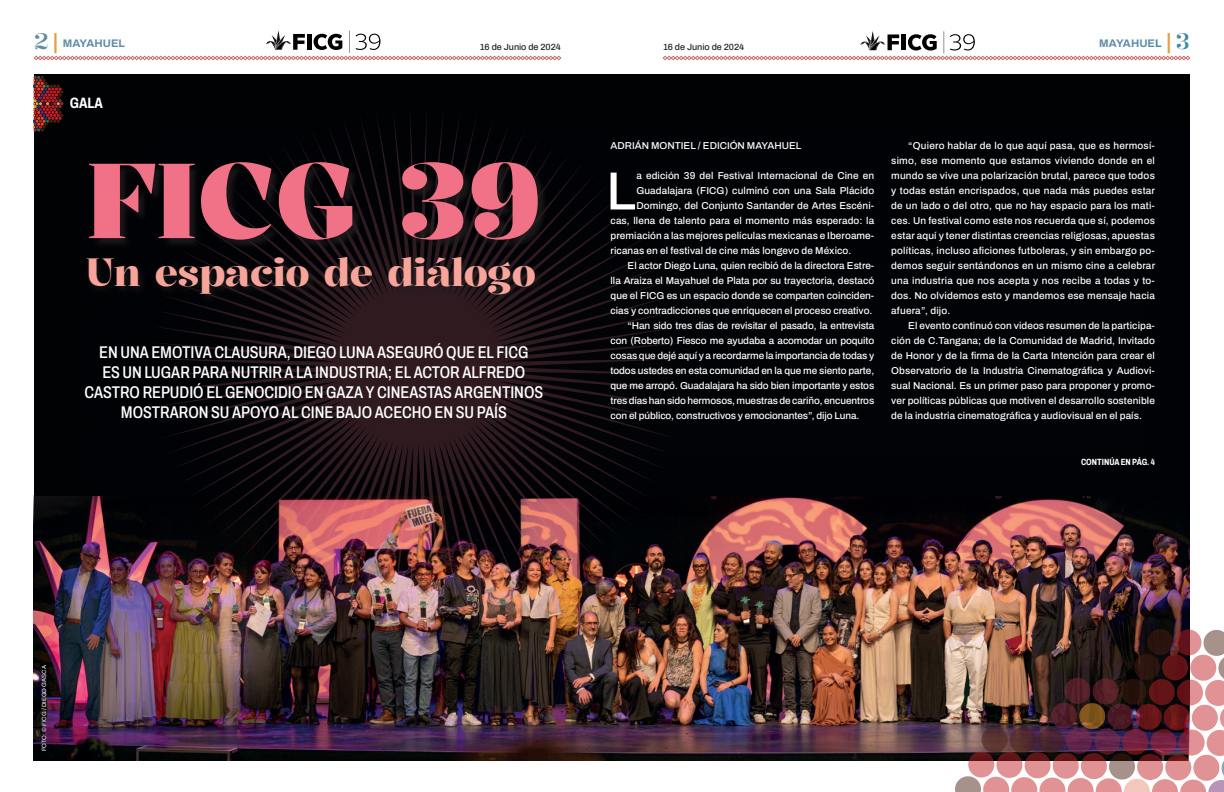
<style>
.page{position:relative;width:1224px;height:792px;background:#fff}
.page>*{position:absolute;margin:0;border:0;box-sizing:border-box;transform-origin:0 0}
.t1{font:700 105px "Kalnia";letter-spacing:.01em;color:#f17286}
.t2{font:500 53.7px "Archivo";color:#fff}
.t3{font:600 39px "Kalnia";letter-spacing:-.01em;color:#f7a59a}
.t4{font:500 17px/20px "Archivo Condensed";color:#fff;text-align:center}
.t5{font:700 15px "Archivo Condensed";color:#fff}
.t6{font:700 11px "Archivo";letter-spacing:.005em;color:#608ca5}
.t7{font:500 10px/15px "Archivo";color:#fff;text-align:justify}
.t8{font:500 9px "Archivo";color:#231f20}
.t9{font:700 9px "Archivo Condensed";color:#fff}
.t10{font:6px "Archivo";color:#fff}
.s1{font-family:"Kalnia";font-weight:500;font-size:22px}
.s2{font-size:22px;color:#e2a244}
.s3{color:#3b8aa7}
.s4{font-family:"Kalnia";font-weight:500;font-size:22px;color:#3b8aa7}
</style>
<div class="page">
<svg style="left:34px;top:31px;width:527px;height:29px"></svg>
<svg style="left:663px;top:31px;width:527px;height:29px"></svg>
<img style="left:33px;top:496px;width:1156px;height:265px">
<img style="left:953px;top:627px;width:271px;height:165px">
<div style="left:34px;top:72px;width:1156px;height:424px;background:#010205"></div>
<img style="left:147px;top:116px;width:543px;height:511px">
<div style="left:90px;top:162px;width:459px;height:89px;background:#231f20;opacity:.75"></div>
<div style="left:84px;top:254px;width:461px;height:51px;background:#231f20;opacity:.75"></div>
<svg style="left:33px;top:76px;width:30px;height:56px"></svg>
<p class="t6" style="left:34px;top:35px;width:93px"><span class="s1">2</span> <span class="s2">|</span> MAYAHUEL</p>
<p class="t8" style="left:480px;top:40px;width:83px">16 de Junio de 2024</p>
<p class="t8" style="left:663px;top:40px;width:83px">16 de Junio de 2024</p>
<p class="t6" style="left:1099px;top:35px;width:92px">MAYAHUE<span class="s3">L</span> <span class="s2">|</span> <span class="s4">3</span></p>
<h3 class="t5" style="left:70px;top:92px;width:35px">GALA</h3>
<h1 class="t1" style="left:87px;top:138px;width:457px">FICG 39</h1>
<h3 class="t3" style="left:86px;top:249px;width:452px">Un espacio de diálogo</h3>
<h3 class="t4" style="left:84px;top:342px;width:460px">EN UNA EMOTIVA CLAUSURA, DIEGO LUNA ASEGURÓ QUE EL FICG<br>ES UN LUGAR PARA NUTRIR A LA INDUSTRIA; EL ACTOR ALFREDO CASTRO REPUDIÓ EL GENOCIDIO EN GAZA Y CINEASTAS ARGENTINOS MOSTRARON SU APOYO AL CINE BAJO ACECHO EN SU PAÍS</h3>
<p class="t7" style="left:611px;top:139px;width:192px">ADRIÁN MONTIEL / EDICIÓN MAYAHUEL</p>
<h2 class="t2" style="left:606px;top:151px;width:31px">L</h2>
<p class="t7" style="left:636px;top:169px;width:239px">a edición 39 del Festival Internacional de Cine en</p>
<p class="t7" style="left:636px;top:184px;width:239px">Guadalajara (FICG) culminó con una Sala Plácido</p>
<p class="t7" style="left:636px;top:199px;width:239px">Domingo, del Conjunto Santander de Artes Escéni-</p>
<p class="t7" style="left:611px;top:214px;width:265px">cas, llena de talento para el momento más esperado: la</p>
<p class="t7" style="left:611px;top:229px;width:265px">premiación a las mejores películas mexicanas e Iberoame-</p>
<p class="t7" style="left:611px;top:244px;width:242px">ricanas en el festival de cine más longevo de México.</p>
<p class="t7" style="left:628px;top:259px;width:248px">El actor Diego Luna, quien recibió de la directora Estre-</p>
<p class="t7" style="left:611px;top:274px;width:265px">lla Araiza el Mayahuel de Plata por su trayectoria, destacó</p>
<p class="t7" style="left:611px;top:289px;width:265px">que el FICG es un espacio donde se comparten coinciden-</p>
<p class="t7" style="left:611px;top:304px;width:263px">cias y contradicciones que enriquecen el proceso creativo.</p>
<p class="t7" style="left:628px;top:319px;width:248px">“Han sido tres días de revisitar el pasado, la entrevista</p>
<p class="t7" style="left:611px;top:334px;width:265px">con (Roberto) Fiesco me ayudaba a acomodar un poquito</p>
<p class="t7" style="left:611px;top:349px;width:265px">cosas que dejé aquí y a recordarme la importancia de todas y</p>
<p class="t7" style="left:611px;top:364px;width:265px">todos ustedes en esta comunidad en la que me siento parte,</p>
<p class="t7" style="left:611px;top:379px;width:265px">que me arropó. Guadalajara ha sido bien importante y estos</p>
<p class="t7" style="left:611px;top:394px;width:265px">tres días han sido hermosos, muestras de cariño, encuentros</p>
<p class="t7" style="left:611px;top:409px;width:250px">con el público, constructivos y emocionantes”, dijo Luna.</p>
<p class="t7" style="left:891px;top:139px;width:265px;text-indent:17px">“Quiero hablar de lo que aquí pasa, que es hermosí&shy;simo, ese momento que estamos viviendo donde en el mundo se vive una polarización brutal, parece que todos y todas están encrispados, que nada más puedes estar de un lado o del otro, que no hay espacio para los mati&shy;ces. Un festival como este nos recuerda que sí, podemos estar aquí y tener distintas creencias religiosas, apuestas políticas, incluso aficiones futboleras, y sin embargo po&shy;demos seguir sentándonos en un mismo cine a celebrar una industria que nos acepta y nos recibe a todas y to&shy;dos. No olvidemos esto y mandemos ese mensaje hacia afuera”, dijo.</p>
<p class="t7" style="left:891px;top:319px;width:265px;text-indent:17px">El evento continuó con videos resumen de la participa&shy;ción de C.Tangana; de la Comunidad de Madrid, Invitado de Honor y de la firma de la Carta Intención para crear el Observatorio de la Industria Cinematográfica y Audiovi&shy;sual Nacional. Es un primer paso para proponer y promo&shy;ver políticas públicas que motiven el desarrollo sostenible de la industria cinematográfica y audiovisual en el país.</p>
<p class="t9" style="left:1081px;top:455px;width:75px">CONTINÚA EN PÁG. 4</p>
<p class="t10" style="left:40px;top:751px;width:88px;rotate:-90deg">FOTO: © FICG / DIEGO GASCA</p>
</div>
